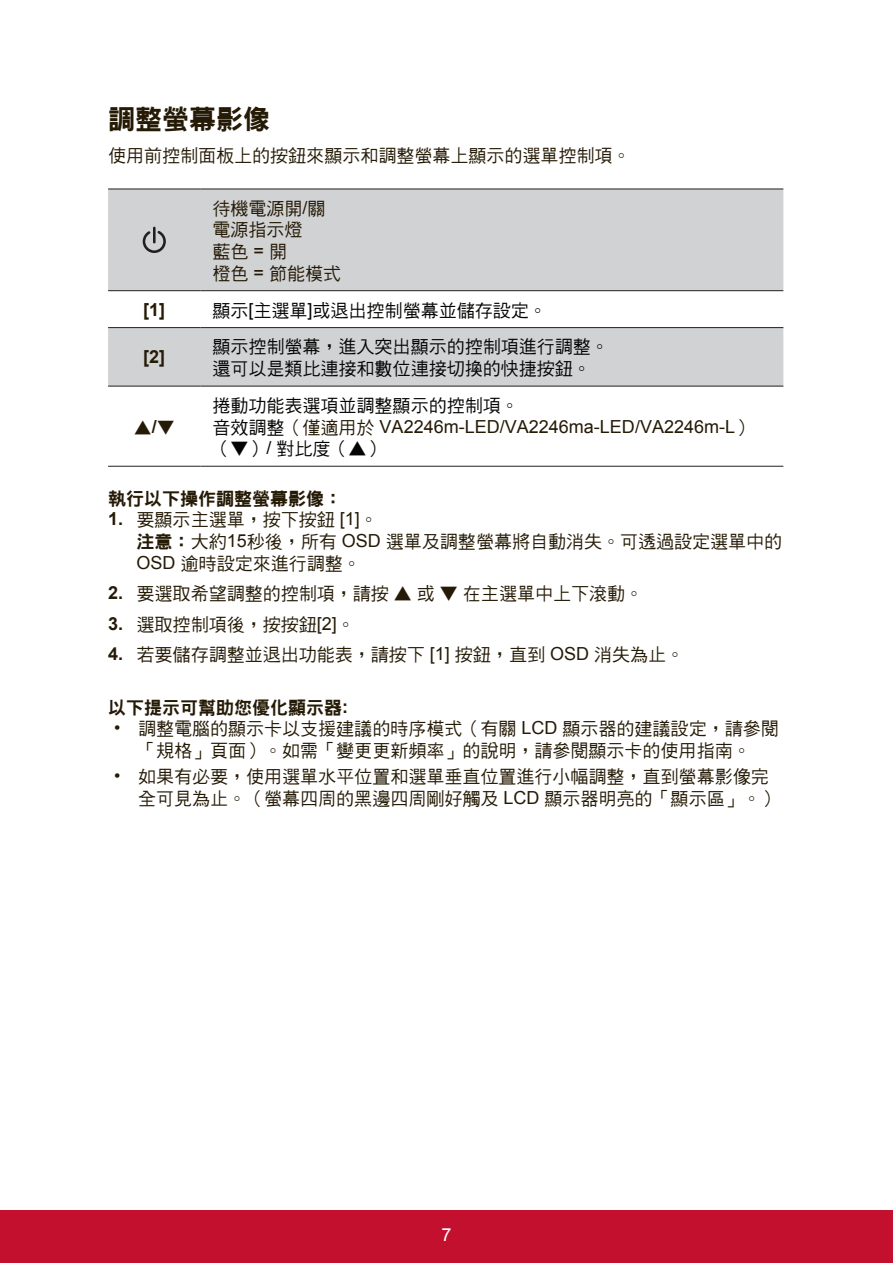
<style>
.page{position:relative;width:893px;height:1263px;background:#fff}
.page>*{position:absolute;margin:0;border:0;box-sizing:border-box;transform-origin:0 0}
.t1{font:27px "DFN Hei W9 WIN BF";color:#251a05}
.t2{font:18px/21.6px "DF Hei Md HK BF";color:#251a05}
.t3{font:18px/21.6px "DF Hei Md HK BF";color:#040503}
.t4{font:18px "Arial";color:#251a05}
.t5{font:18px "DFN Hei W9 WIN BF";color:#251a05}
.t6{font:700 18px "Arial";color:#251a05}
.t7{font:18px "Arial";color:#fff}
.s1{font-family:"Arial"}
.s2{font-family:"DF Hei Md HK BF";color:#040503}
.s3{font-family:"DF Hei Md HK BF"}
.s4{font-family:"Arial";font-weight:700}
.s5{font-family:"DFN Hei W9 WIN BF"}
</style>
<div class="page">
<div style="left:0;top:1210px;width:892px;height:53px;background:#c3102f"></div>
<svg style="left:108px;top:190px;width:675px;height:196px;fill:#d1d2d4"></svg>
<hr style="left:108px;top:189px;width:92px;height:1px;background:#231f20">
<hr style="left:200px;top:189px;width:583px;height:1px;background:#231f20">
<hr style="left:108px;top:290px;width:92px;height:1px;background:#231f20">
<hr style="left:200px;top:290px;width:583px;height:1px;background:#231f20">
<hr style="left:108px;top:327px;width:92px;height:1px;background:#231f20">
<hr style="left:200px;top:327px;width:583px;height:1px;background:#231f20">
<hr style="left:108px;top:386px;width:92px;height:1px;background:#231f20">
<hr style="left:200px;top:386px;width:583px;height:1px;background:#231f20">
<hr style="left:108px;top:466px;width:92px;height:1px;background:#231f20">
<hr style="left:200px;top:466px;width:583px;height:1px;background:#231f20">
<svg style="left:143px;top:227px;width:23px;height:26px"></svg>
<h1 class="t1" style="left:108px;top:106px;width:163px">調整螢幕影像</h1>
<p class="t2" style="left:108px;top:145px;width:523px">使用前控制面板上的按鈕來顯示和調整螢幕上顯示的選單控制項。</p>
<p class="t2" style="left:212px;top:198px;width:130px">待機電源開<span class="s1">/</span>關電源指示燈<br>藍色 <span class="s1">=</span> 開<br>橙色 <span class="s1">=</span> 節能模式</p>
<p class="t6" style="left:143px;top:297px;width:23px">[1]</p>
<p class="t3" style="left:212px;top:299px;width:336px">顯示<span class="s1">[</span>主選單<span class="s1">]</span>或退出控制螢幕並儲存設定。</p>
<p class="t6" style="left:143px;top:345px;width:23px">[2]</p>
<p class="t3" style="left:212px;top:336px;width:397px">顯示控制螢幕，進入突出顯示的控制項進行調整。還可以是類比連接和數位連接切換的快捷按鈕。</p>
<p class="t3" style="left:212px;top:395px;width:307px">捲動功能表選項並調整顯示的控制項。</p>
<p class="t4" style="left:212px;top:414px;width:542px"><span class="s2">音效調整</span><span class="s3">（僅適用於</span> VA2246m-LED/VA2246ma-LED/VA2246m-L<span class="s3">）</span></p>
<p class="t3" style="left:212px;top:438px;width:174px">（▼）<span class="s1">/</span> 對比度（▲）</p>
<p class="t5" style="left:108px;top:489px;width:235px">執行以下操作調整螢幕影像：</p>
<p class="t2" style="left:136px;top:509px;width:647px;text-indent:-28px"><span class="s4">1.</span> 要顯示主選單，按下按鈕 <span class="s1">[1]</span>。<br><span class="s5">注意：</span>大約<span class="s1">15</span>秒後，所有 <span class="s1">OSD</span> 選單及調整螢幕將自動消失。可透過設定選單中的<br><span class="s1">OSD</span> 逾時設定來進行調整。</p>
<p class="t2" style="left:108px;top:583px;width:536px"><span class="s4">2.</span> 要選取希望調整的控制項，請按 ▲ 或 ▼ 在主選單中上下滾動。</p>
<p class="t2" style="left:108px;top:613px;width:248px"><span class="s4">3.</span> 選取控制項後，按按鈕<span class="s1">[2]</span>。</p>
<p class="t2" style="left:108px;top:644px;width:577px"><span class="s4">4.</span> 若要儲存調整並退出功能表，請按下 <span class="s1">[1]</span> 按鈕，直到 <span class="s1">OSD</span> 消失為止。</p>
<p class="t5" style="left:108px;top:698px;width:241px">以下提示可幫助您優化顯示器<span class="s4">:</span></p>
<p class="t2" style="left:114px;top:718px;width:666px;text-align:center"><span class="s1">•</span> 調整電腦的顯示卡以支援建議的時序模式（有關 <span class="s1">LCD</span> 顯示器的建議設定，請參閱「規格」頁面）。如需「變更更新頻率」的說明，請參閱顯示卡的使用指南。</p>
<p class="t2" style="left:138px;top:765px;width:642px;text-indent:-24px"><span class="s1">•</span> 如果有必要，使用選單水平位置和選單垂直位置進行小幅調整，直到螢幕影像完全可見為止。（螢幕四周的黑邊四周剛好觸及 <span class="s1">LCD</span> 顯示器明亮的「顯示區」。）</p>
<p class="t5" style="left:134px;top:418px;width:43px">▲<span class="s4">/</span>▼</p>
<p class="t7" style="left:441px;top:1223px;width:12px">7</p>
</div>
